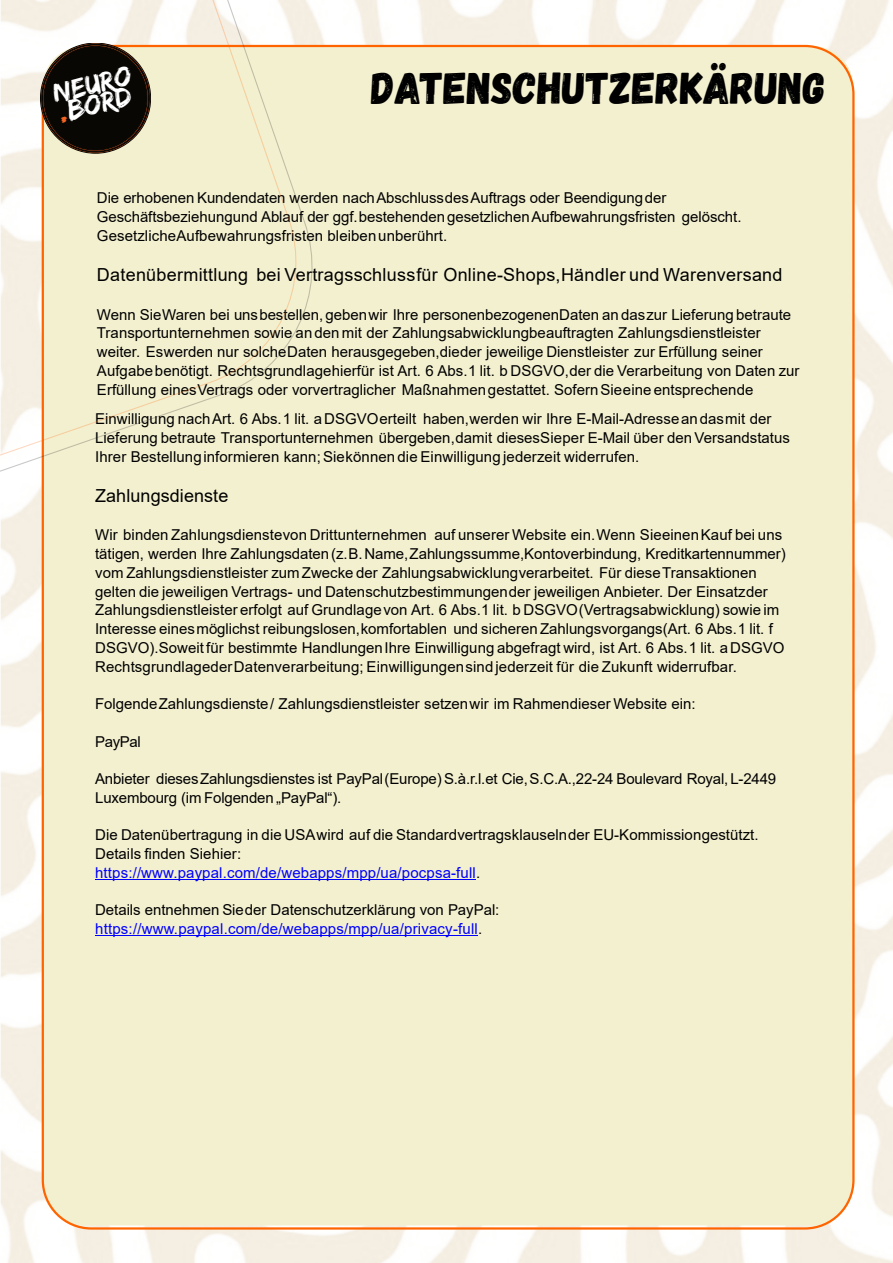
<style>
.page{position:relative;width:893px;height:1263px;background:#fff}
.page>*{position:absolute;margin:0;border:0;box-sizing:border-box;transform-origin:0 0}
.t1{font:45px "Gagalin";color:#000}
.t2{font:29.1px "Edo SZ";color:#fff}
.t3{font:18px "Arial";letter-spacing:.015em;color:#000}
.t4{font:15px/18.8px "Arial";color:#000}
.s1{color:#f26421}
.s2{color:#00f}
</style>
<div class="page">
<img style="left:0;top:0;width:893px;height:1263px">
<div style="left:43px;top:46px;width:810px;height:1179px;background:#f3f0d0;border-radius:41px"></div>
<hr style="left:95px;top:879px;width:381px;height:1px;background:#00f">
<hr style="left:95px;top:935px;width:383px;height:1px;background:#00f">
<svg style="left:0;top:0;width:330px;height:510px"></svg>
<svg style="left:0;top:0;width:313px;height:491px"></svg>
<svg style="left:41px;top:43px;width:110px;height:110px"></svg>
<h2 class="t2" style="left:51px;top:83px;width:81px;rotate:-14deg">NEURO</h2>
<h2 class="t2" style="left:56px;top:102px;width:76px;rotate:-14deg"><span class="s1">.</span>BORD</h2>
<h1 class="t1" style="left:371px;top:62px;width:456px">DATENSCHUTZERKÄRUNG</h1>
<p class="t4" style="left:97px;top:190px;width:646px">Die erhobenen Kundendaten werden nach Abschluss des Auftrags oder Beendigung der<br>Geschäftsbeziehung und Ablauf der ggf. bestehenden gesetzlichen Aufbewahrungsfristen gelöscht.<br>Gesetzliche Aufbewahrungsfristen bleiben unberührt.</p>
<p class="t3" style="left:97px;top:268px;width:687px">Datenübermittlung bei Vertragsschluss für Online-Shops, Händler und Warenversand</p>
<p class="t4" style="left:97px;top:306px;width:704px">Wenn Sie Waren bei uns bestellen, geben wir Ihre personenbezogenen Daten an das zur Lieferung betraute Transportunternehmen sowie an den mit der Zahlungsabwicklung beauftragten Zahlungsdienstleister weiter. Es werden nur solche Daten herausgegeben, die der jeweilige Dienstleister zur Erfüllung seiner Aufgabe benötigt. Rechtsgrundlage hierfür ist Art. 6 Abs. 1 lit. b DSGVO, der die Verarbeitung von Daten zur Erfüllung eines Vertrags oder vorvertraglicher Maßnahmen gestattet. Sofern Sie eine entsprechende</p>
<p class="t4" style="left:95px;top:411px;width:696px">Einwilligung nach Art. 6 Abs. 1 lit. a DSGVO erteilt haben, werden wir Ihre E-Mail-Adresse an das mit der<br>Lieferung betraute Transportunternehmen übergeben, damit dieses Sie per E-Mail über den Versandstatus<br>Ihrer Bestellung informieren kann; Sie können die Einwilligung jederzeit widerrufen.</p>
<p class="t3" style="left:95px;top:489px;width:135px">Zahlungsdienste</p>
<p class="t4" style="left:95px;top:527px;width:692px">Wir binden Zahlungsdienste von Drittunternehmen auf unserer Website ein. Wenn Sie einen Kauf bei uns tätigen, werden Ihre Zahlungsdaten (z. B. Name, Zahlungssumme, Kontoverbindung, Kreditkartennummer) vom Zahlungsdienstleister zum Zwecke der Zahlungsabwicklung verarbeitet. Für diese Transaktionen gelten die jeweiligen Vertrags- und Datenschutzbestimmungen der jeweiligen Anbieter. Der Einsatz der Zahlungsdienstleister erfolgt auf Grundlage von Art. 6 Abs. 1 lit. b DSGVO (Vertragsabwicklung) sowie im Interesse eines möglichst reibungslosen, komfortablen und sicheren Zahlungsvorgangs (Art. 6 Abs. 1 lit. f DSGVO). Soweit für bestimmte Handlungen Ihre Einwilligung abgefragt wird, ist Art. 6 Abs. 1 lit. a DSGVO Rechtsgrundlage der Datenverarbeitung; Einwilligungen sind jederzeit für die Zukunft widerrufbar.</p>
<p class="t4" style="left:95px;top:696px;width:602px">Folgende Zahlungsdienste / Zahlungsdienstleister setzen wir im Rahmen dieser Website ein:</p>
<p class="t4" style="left:95px;top:733px;width:47px">PayPal</p>
<p class="t4" style="left:95px;top:771px;width:683px">Anbieter dieses Zahlungsdienstes ist PayPal (Europe) S.à.r.l. et Cie, S.C.A., 22-24 Boulevard Royal, L-2449<br>Luxembourg (im Folgenden „PayPal“).</p>
<p class="t4" style="left:95px;top:827px;width:665px">Die Datenübertragung in die USA wird auf die Standardvertragsklauseln der EU-Kommission gestützt.<br>Details finden Sie hier:<br><span class="s2">https://www.paypal.com/de/webapps/mpp/ua/pocpsa-full</span>.</p>
<p class="t4" style="left:95px;top:902px;width:406px">Details entnehmen Sie der Datenschutzerklärung von PayPal: <span class="s2">https://www.paypal.com/de/webapps/mpp/ua/privacy-full</span>.</p>
</div>
